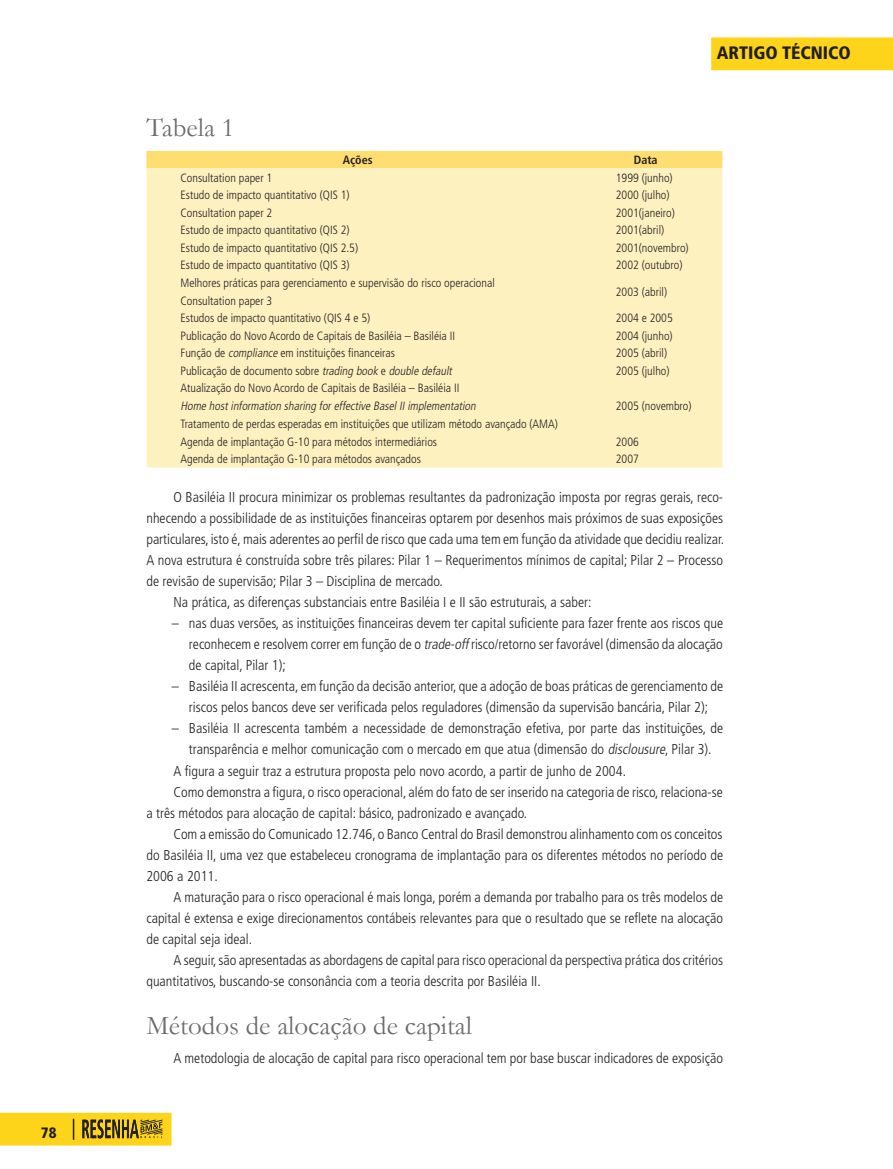
<style>
.page{position:relative;width:893px;height:1169px;background:#fff}
.page>*{position:absolute;margin:0;border:0;box-sizing:border-box;transform-origin:0 0}
.t1{font:27px "Garamond";color:#6c6d70}
.t2{font:900 condensed 18px "Frutiger";color:#231f20}
.t3{font:900 condensed 15px "Frutiger";color:#231f20}
.t4{font:300 condensed 14.25px/21px "Frutiger";color:#231f20;text-align:justify}
.t5{font:300 condensed 12px/18px "Frutiger";color:#231f20}
.t6{font:italic 300 condensed 12px "Frutiger";color:#231f20}
.t7{font:700 condensed 12px "Frutiger";color:#231f20}
.s1{font-style:italic}
</style>
<div class="page">
<div style="left:711px;top:38px;width:181px;height:31px;background:#fed41a"></div>
<div style="left:711px;top:37px;width:181px;height:33px;border:2px solid #fed41a"></div>
<svg style="left:0;top:1112px;width:171px;height:33px;background:#dfbb20"></svg>
<div style="left:146px;top:151px;width:576px;height:17px;background:#ffde71"></div>
<div style="left:146px;top:168px;width:576px;height:299px;background:#fef1c0"></div>
<p class="t3" style="left:41px;top:1123px;width:17px">78</p>
<h1 class="t1" style="left:146px;top:110px;width:89px">Tabela 1</h1>
<p class="t7" style="left:343px;top:153px;width:31px">Ações</p>
<p class="t7" style="left:633px;top:153px;width:25px">Data</p>
<p class="t5" style="left:180px;top:169px;width:93px">Consultation paper 1</p>
<p class="t5" style="left:615px;top:169px;width:58px">1999 (junho)</p>
<p class="t5" style="left:180px;top:186px;width:170px">Estudo de impacto quantitativo (QIS 1)</p>
<p class="t5" style="left:615px;top:186px;width:55px">2000 (julho)</p>
<p class="t5" style="left:180px;top:204px;width:93px">Consultation paper 2</p>
<p class="t5" style="left:615px;top:204px;width:61px">2001(janeiro)</p>
<p class="t5" style="left:180px;top:221px;width:170px">Estudo de impacto quantitativo (QIS 2)</p>
<p class="t5" style="left:615px;top:221px;width:50px">2001(abril)</p>
<p class="t5" style="left:180px;top:239px;width:179px">Estudo de impacto quantitativo (QIS 2.5)</p>
<p class="t5" style="left:615px;top:239px;width:74px">2001(novembro)</p>
<p class="t5" style="left:180px;top:256px;width:170px">Estudo de impacto quantitativo (QIS 3)</p>
<p class="t5" style="left:615px;top:256px;width:68px">2002 (outubro)</p>
<p class="t5" style="left:180px;top:274px;width:316px">Melhores práticas para gerenciamento e supervisão do risco operacional<br>Consultation paper 3</p>
<p class="t5" style="left:615px;top:283px;width:53px">2003 (abril)</p>
<p class="t5" style="left:180px;top:309px;width:191px">Estudos de impacto quantitativo (QIS 4 e 5)</p>
<p class="t5" style="left:615px;top:309px;width:58px">2004 e 2005</p>
<p class="t5" style="left:180px;top:327px;width:276px">Publicação do Novo Acordo de Capitais de Basiléia – Basiléia II</p>
<p class="t5" style="left:615px;top:327px;width:58px">2004 (junho)</p>
<p class="t5" style="left:180px;top:344px;width:216px">Função de <span class="s1">compliance</span> em instituições financeiras</p>
<p class="t5" style="left:615px;top:344px;width:53px">2005 (abril)</p>
<p class="t5" style="left:180px;top:362px;width:275px">Publicação de documento sobre <span class="s1">trading book</span> e <span class="s1">double default</span></p>
<p class="t5" style="left:615px;top:362px;width:55px">2005 (julho)</p>
<p class="t5" style="left:180px;top:379px;width:280px">Atualização do Novo Acordo de Capitais de Basiléia – Basiléia II</p>
<p class="t6" style="left:180px;top:399px;width:299px">Home hostinformation sharing foreffective BaselIIimplementation</p>
<p class="t5" style="left:180px;top:415px;width:379px">Tratamento de perdas esperadas em instituições que utilizam método avançado (AMA)</p>
<p class="t5" style="left:615px;top:397px;width:77px">2005 (novembro)</p>
<p class="t2" style="left:716px;top:42px;width:135px">ARTIGO TÉCNICO</p>
<p class="t5" style="left:180px;top:433px;width:258px">Agenda de implantação G-10 para métodos intermediários</p>
<p class="t5" style="left:615px;top:433px;width:25px">2006</p>
<p class="t5" style="left:180px;top:450px;width:242px">Agenda de implantação G-10 para métodos avançados</p>
<p class="t5" style="left:615px;top:450px;width:25px">2007</p>
<p class="t4" style="left:173px;top:487px;width:551px">O Basiléia II procura minimizar os problemas resultantes da padronização imposta por regras gerais, reco-</p>
<p class="t4" style="left:146px;top:508px;width:578px">nhecendo a possibilidade de as instituições financeiras optarem por desenhos mais próximos de suas exposições</p>
<p class="t4" style="left:146px;top:529px;width:579px">particulares, isto é, mais aderentes ao perfil de risco que cada uma tem em função da atividade que decidiu realizar.</p>
<p class="t4" style="left:146px;top:550px;width:578px">A nova estrutura é construída sobre três pilares: Pilar 1 – Requerimentos mínimos de capital; Pilar 2 – Processo</p>
<p class="t4" style="left:146px;top:571px;width:298px">de revisão de supervisão; Pilar 3 – Disciplina de mercado.</p>
<p class="t4" style="left:173px;top:592px;width:419px">Na prática, as diferenças substanciais entre Basiléia I e II são estruturais, a saber:</p>
<p class="t4" style="left:189px;top:613px;width:535px;text-indent:-17px">– nas duas versões, as instituições financeiras devem ter capital suficiente para fazer frente aos riscos que reconhecem e resolvem correr em função de o <span class="s1">trade-off</span>risco/retorno ser favorável (dimensão da alocação de capital, Pilar 1);</p>
<p class="t4" style="left:172px;top:676px;width:552px;text-align:center">– Basiléia II acrescenta, em função da decisão anterior, que a adoção de boas práticas de gerenciamento de riscos pelos bancos deve ser verificada pelos reguladores (dimensão da supervisão bancária, Pilar 2);</p>
<p class="t4" style="left:172px;top:718px;width:552px">– Basiléia II acrescenta também a necessidade de demonstração efetiva, por parte das instituições, de</p>
<p class="t4" style="left:189px;top:739px;width:524px">transparência e melhor comunicação com o mercado em que atua (dimensão do <span class="s1">disclousure</span>, Pilar 3).</p>
<p class="t4" style="left:173px;top:760px;width:454px">A figura a seguir traz a estrutura proposta pelo novo acordo, a partir de junho de 2004.</p>
<p class="t4" style="left:173px;top:781px;width:550px">Como demonstra a figura, o risco operacional, além do fato de ser inserido na categoria de risco, relaciona-se</p>
<p class="t4" style="left:146px;top:802px;width:382px">a três métodos para alocação de capital: básico, padronizado e avançado.</p>
<p class="t4" style="left:173px;top:823px;width:550px">Com a emissão do Comunicado 12.746, o Banco Central do Brasil demonstrou alinhamento com os conceitos</p>
<p class="t4" style="left:146px;top:844px;width:578px">do Basiléia II, uma vez que estabeleceu cronograma de implantação para os diferentes métodos no período de</p>
<p class="t4" style="left:146px;top:865px;width:73px">2006 a 2011.</p>
<p class="t4" style="left:173px;top:886px;width:551px">A maturação para o risco operacional é mais longa, porém a demanda por trabalho para os três modelos de</p>
<p class="t4" style="left:146px;top:907px;width:578px">capital é extensa e exige direcionamentos contábeis relevantes para que o resultado que se reflete na alocação</p>
<p class="t4" style="left:146px;top:928px;width:107px">de capital seja ideal.</p>
<p class="t4" style="left:173px;top:949px;width:551px">A seguir, são apresentadas as abordagens de capital para risco operacional da perspectiva prática dos critérios</p>
<p class="t4" style="left:146px;top:970px;width:395px">quantitativos, buscando-se consonância com a teoria descrita por Basiléia II.</p>
<h1 class="t1" style="left:146px;top:1007px;width:327px">Métodos de alocação de capital</h1>
<p class="t4" style="left:173px;top:1047px;width:551px">A metodologia de alocação de capital para risco operacional tem por base buscar indicadores de exposição</p>
</div>
